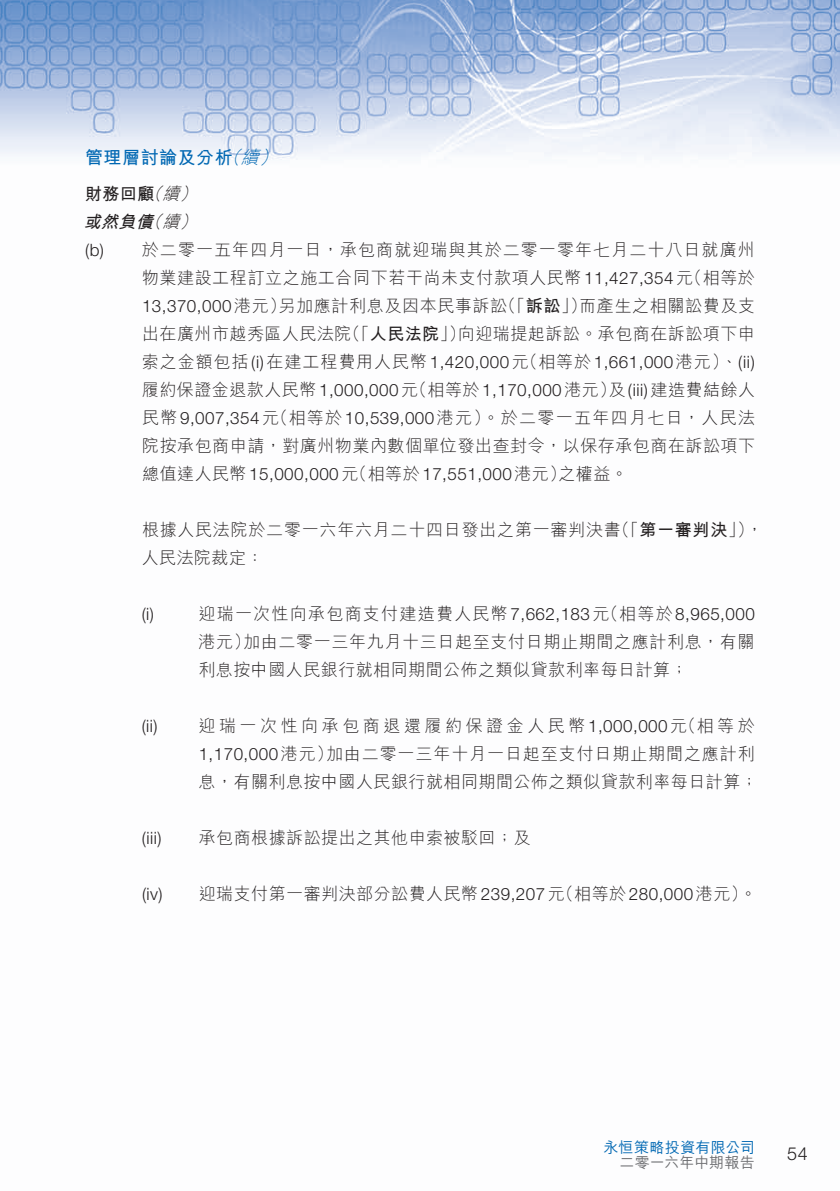
<style>
.page{position:relative;width:840px;height:1191px;background:#fff}
.page>*{position:absolute;margin:0;border:0;box-sizing:border-box;transform-origin:0 0}
.t1{font:700 18px "M Hei HK";letter-spacing:.03em;color:#0168b3}
.t2{font:italic 300 18px "M Hei HK";color:#0168b3}
.t3{font:300 18px "Helvetica Neue";color:#231f20}
.t4{font:300 17px/28px "M Hei HK";letter-spacing:.035em;color:#231f20}
.t5{font:300 17px "Helvetica Neue";letter-spacing:.03em;color:#231f20}
.t6{font:300 17px "M Hei HK";letter-spacing:.075em;color:#231f20}
.t7{font:300 17px "M Hei HK";letter-spacing:.06em;color:#231f20}
.t8{font:300 17px "M Hei HK";letter-spacing:.21em;color:#231f20}
.t9{font:italic 300 17px "M Hei HK";color:#231f20}
.t10{font:italic 700 17px "M Hei HK";color:#231f20}
.t11{font:700 17px "M Hei HK";color:#231f20}
.t12{font:500 15px "M Hei HK";letter-spacing:.015em;color:#0168b3}
.t13{font:500 15px "M Hei HK";letter-spacing:.005em;color:#6c6d70}
.s1{font-weight:300}
.s2{font-family:"Helvetica Neue"}
.s3{font-family:"M Hei HK"}
.s4{font-weight:700}
</style>
<div class="page">
<img style="left:0;top:0;width:839px;height:160px">
<p class="t2" style="left:241px;top:144px;width:26px">續</p>
<p class="t2" style="left:222px;top:144px;width:26px">（</p>
<p class="t2" style="left:259px;top:144px;width:26px">(</p>
<p class="t1" style="left:85px;top:144px;width:149px">管理層討論及分析</p>
<p class="t9" style="left:180px;top:182px;width:25px">(</p>
<p class="t9" style="left:162px;top:182px;width:25px">續</p>
<p class="t9" style="left:145px;top:182px;width:25px">（</p>
<p class="t11" style="left:85px;top:181px;width:71px">財務回顧</p>
<p class="t10" style="left:83px;top:209px;width:103px">或然負債<span class="s1">續</span></p>
<p class="t9" style="left:145px;top:210px;width:25px">（</p>
<p class="t7" style="left:142px;top:238px;width:614px">於二零一五年四月一日，承包商就迎瑞與其於二零一零年七月二十八日就廣州</p>
<p class="t9" style="left:180px;top:210px;width:25px">(</p>
<p class="t5" style="left:85px;top:240px;width:20px">b( )</p>
<p class="t4" style="left:142px;top:263px;width:614px;text-align:right">物業建設工程訂立之施工合同下若干尚未支付款項人民幣<span class="s2">11,427,354</span> （元相等於而產生之相關訟費及支</p>
<p class="t5" style="left:142px;top:296px;width:146px">13,370,000<span class="s3">港元）</span></p>
<p class="t4" style="left:499px;top:291px;width:89px">（「<span class="s4">訴訟</span>」）</p>
<p class="t4" style="left:278px;top:291px;width:230px">另加應計利息及因本民事訴訟</p>
<p class="t4" style="left:343px;top:319px;width:124px">（「<span class="s4">人民法院</span>」）</p>
<p class="t4" style="left:142px;top:319px;width:211px">出在廣州市越秀區人民法院</p>
<p class="t5" style="left:142px;top:352px;width:614px"><span class="s3">索之金額包括</span> )i( <span class="s3">在建工程費用人民幣</span>1,420,000 <span class="s3">（元相等於</span>1,661,000<span class="s3">港元）、</span>( (i i</p>
<p class="t4" style="left:142px;top:375px;width:614px">履約保證金退款人民幣<span class="s2">1,000,000</span> （元相等於<span class="s2">1,170,000</span>港元及） <span class="s2">(iii)</span>建造費結餘人</p>
<p class="t6" style="left:142px;top:406px;width:614px">民幣<span class="s2">9,007,354</span> （元相等於<span class="s2">10,539,000</span>港元）。於二零一五年四月七日，人民法</p>
<p class="t4" style="left:142px;top:431px;width:614px">院按承包商申請，對廣州物業內數個單位發出查封令，以保存承包商在訴訟項下</p>
<p class="t4" style="left:558px;top:459px;width:71px">之權益。</p>
<p class="t4" style="left:457px;top:319px;width:298px">向迎瑞提起訴訟。承包商在訴訟項下申</p>
<p class="t5" style="left:142px;top:464px;width:425px"><span class="s3">總值達人民幣</span>15,000,000 <span class="s3">（元相等於</span>17,551,000<span class="s3">港元）</span></p>
<p class="t4" style="left:612px;top:515px;width:152px">（「<span class="s4">第一審判決</span> ，(「</p>
<p class="t4" style="left:142px;top:515px;width:480px">根據人民法院於二零一六年六月二十四日發出之第一審判決書人民法院裁定：</p>
<p class="t6" style="left:198px;top:602px;width:557px">迎瑞一次性向承包商支付建造費人民幣<span class="s2">7,662,183</span> （元相等於<span class="s2">8,965,000</span></p>
<p class="t5" style="left:142px;top:604px;width:14px">)i(</p>
<p class="t5" style="left:142px;top:716px;width:17px">)i i(</p>
<p class="t5" style="left:142px;top:828px;width:21px">(iii)</p>
<p class="t5" style="left:142px;top:884px;width:22px">i v( )</p>
<p class="t4" style="left:198px;top:627px;width:490px">港元）<br>利息按中國人民銀行就相同期間公佈之類似貸款利率每日計算;</p>
<p class="t8" style="left:198px;top:714px;width:557px">迎瑞一次性向承包商退還履約保證金人民幣 <span class="s2">1,000,000</span> （元相等於</p>
<p class="t4" style="left:243px;top:627px;width:512px">加由二零一三年九月十三日起至支付日期止期間之應計利息，有關</p>
<p class="t5" style="left:198px;top:744px;width:136px">1,170,000<span class="s3">港元）</span></p>
<p class="t4" style="left:198px;top:767px;width:560px">息，有關利息按中國人民銀行就相同期間公佈之類似貸款利率每日計算;</p>
<p class="t4" style="left:199px;top:823px;width:333px">承包商根據訴訟提出之其他申索被駁回；及</p>
<p class="t4" style="left:326px;top:739px;width:430px">加由二零一三年十月一日起至支付日期止期間之應計利</p>
<p class="t4" style="left:199px;top:879px;width:559px">迎瑞支付第一審判決部分訟費人民幣<span class="s2">239,207</span> （元相等於<span class="s2">280,000</span>港元。(</p>
<p class="t12" style="left:603px;top:1137px;width:153px">永恒策略投資有限公司</p>
<p class="t13" style="left:619px;top:1152px;width:137px">二零一六年中期報告</p>
<p class="t3" style="left:786px;top:1142px;width:22px">54</p>
</div>
